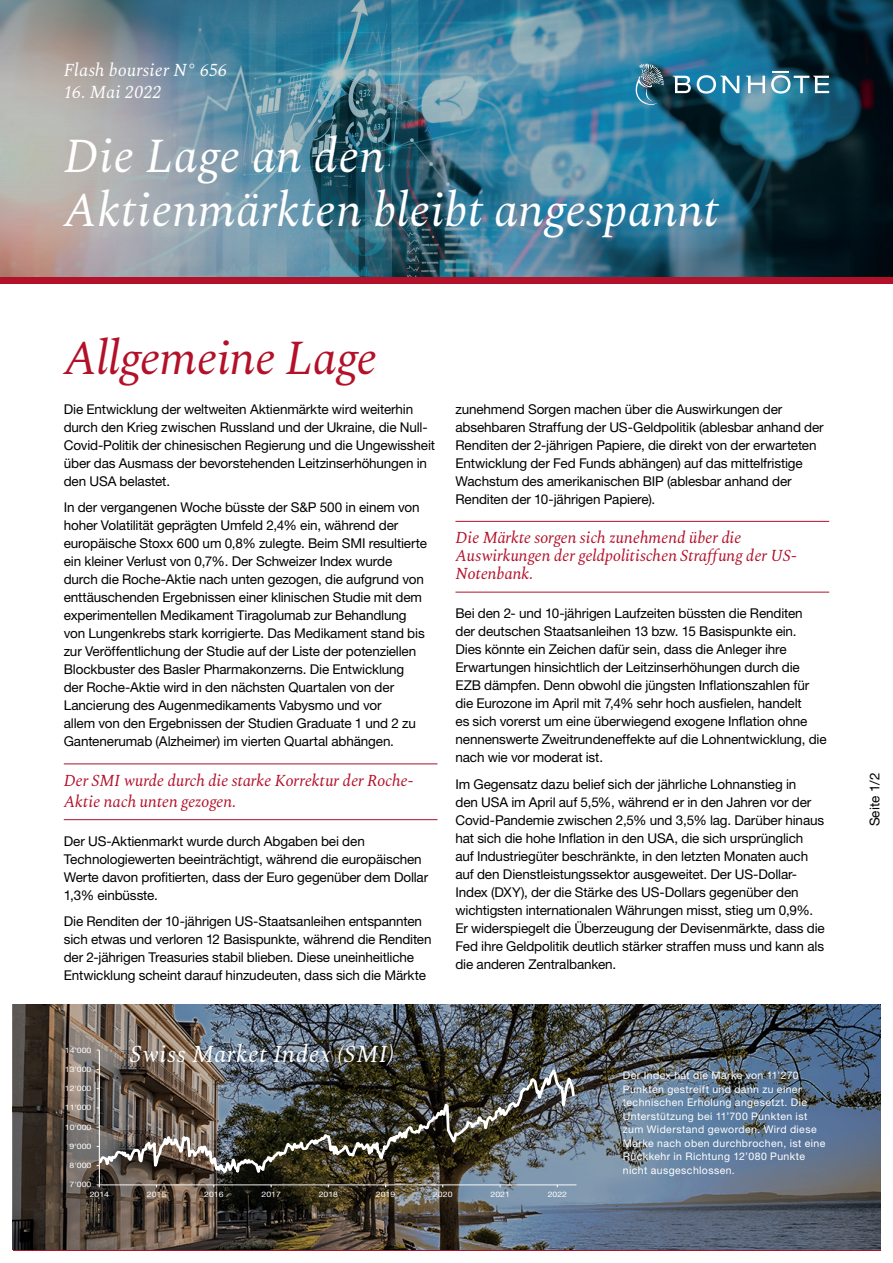
<style>
.page{position:relative;width:893px;height:1263px;background:#fff}
.page>*{position:absolute;margin:0;border:0;box-sizing:border-box;transform-origin:0 0}
.t1{font:italic 48px/54px "Spectral";letter-spacing:.005em;color:#fff}
.t2{font:italic 48px "Spectral";letter-spacing:-.015em;color:#b31029}
.t3{font:italic 24px "Spectral";letter-spacing:.03em;color:#fff}
.t4{font:italic 18px "Spectral";letter-spacing:.005em;color:#fff}
.t5{font:italic 16.5px/18px "Spectral";letter-spacing:-.005em;color:#b31029}
.t6{font:13.5px/18px "Helvetica Neue LT Std";letter-spacing:-.01em;color:#000}
.t7{font:10.5px/13.5px "Helvetica Neue LT Std";letter-spacing:.04em;color:#fff}
.t8{font:7.5px "Helvetica Neue LT Std";color:#fff;scale:1.16 1}
</style>
<div class="page">
<img style="left:13px;top:1005px;width:867px;height:245px">
<svg style="left:0;top:0;width:893px;height:38px;background:#3c7087"></svg>
<img style="left:0;top:38px;width:893px;height:240px">
<div style="left:0;top:278px;width:893px;height:6px;background:#b31029"></div>
<hr style="left:99px;top:1050px;width:1px;height:135px;background:#fff">
<hr style="left:99px;top:1184px;width:477px;height:1px;background:#fff">
<img style="left:99px;top:1064px;width:477px;height:119px">
<hr style="left:64px;top:763px;width:373px;height:1px;background:#b31029">
<hr style="left:64px;top:819px;width:373px;height:1px;background:#b31029">
<hr style="left:455px;top:521px;width:374px;height:1px;background:#b31029">
<hr style="left:455px;top:592px;width:374px;height:1px;background:#b31029">
<h3 class="t4" style="left:64px;top:57px;width:165px">Flash boursier N° 656</h3>
<h3 class="t4" style="left:64px;top:79px;width:99px">16. Mai 2022</h3>
<h1 class="t1" style="left:64px;top:126px;width:656px">Die Lage an den<br>Aktienmärkten bleibt angespannt</h1>
<h1 class="t2" style="left:64px;top:324px;width:315px">Allgemeine Lage</h1>
<p class="t6" style="left:64px;top:400px;width:373px">Die Entwicklung der weltweiten Aktienmärkte wird weiterhin durch den Krieg zwischen Russland und der Ukraine, die Null-Covid-Politik der chinesischen Regierung und die Ungewissheit über das Ausmass der bevorstehenden Leitzinserhöhungen in den USA belastet.</p>
<p class="t6" style="left:64px;top:498px;width:365px">In der vergangenen Woche büsste der S&amp;P 500 in einem von hoher Volatilität geprägten Umfeld 2,4% ein, während der europäische Stoxx 600 um 0,8% zulegte. Beim SMI resultierte ein kleiner Verlust von 0,7%. Der Schweizer Index wurde durch die Roche-Aktie nach unten gezogen, die aufgrund von enttäuschenden Ergebnissen einer klinischen Studie mit dem experimentellen Medikament Tiragolumab zur Behandlung von Lungenkrebs stark korrigierte. Das Medikament stand bis zur Veröffentlichung der Studie auf der Liste der potenziellen Blockbuster des Basler Pharmakonzerns. Die Entwicklung der Roche-Aktie wird in den nächsten Quartalen von der Lancierung des Augenmedikaments Vabysmo und vor<br>allem von den Ergebnissen der Studien Graduate 1 und 2 zu Gantenerumab (Alzheimer) im vierten Quartal abhängen.</p>
<p class="t5" style="left:64px;top:768px;width:351px;line-height:21px">Der SMI wurde durch die starke Korrektur der Roche-<br>Aktie nach unten gezogen.</p>
<p class="t6" style="left:64px;top:832px;width:366px">Der US-Aktienmarkt wurde durch Abgaben bei den Technologiewerten beeinträchtigt, während die europäischen Werte davon profitierten, dass der Euro gegenüber dem Dollar 1,3% einbüsste.</p>
<p class="t6" style="left:64px;top:912px;width:369px">Die Renditen der 10-jährigen US-Staatsanleihen entspannten sich etwas und verloren 12 Basispunkte, während die Renditen der 2-jährigen Treasuries stabil blieben. Diese uneinheitliche Entwicklung scheint darauf hinzudeuten, dass sich die Märkte</p>
<p class="t6" style="left:455px;top:400px;width:370px">zunehmend Sorgen machen über die Auswirkungen der absehbaren Straffung der US-Geldpolitik (ablesbar anhand der Renditen der 2-jährigen Papiere, die direkt von der erwarteten Entwicklung der Fed Funds abhängen) auf das mittelfristige Wachstum des amerikanischen BIP (ablesbar anhand der Renditen der 10-jährigen Papiere).</p>
<p class="t5" style="left:455px;top:527px;width:343px">Die Märkte sorgen sich zunehmend über die<br>Auswirkungen der geldpolitischen Straffung der US-<br>Notenbank.</p>
<p class="t6" style="left:455px;top:604px;width:373px">Bei den 2- und 10-jährigen Laufzeiten büssten die Renditen<br>der deutschen Staatsanleihen 13 bzw. 15 Basispunkte ein.<br>Dies könnte ein Zeichen dafür sein, dass die Anleger ihre Erwartungen hinsichtlich der Leitzinserhöhungen durch die EZB dämpfen. Denn obwohl die jüngsten Inflationszahlen für die Eurozone im April mit 7,4% sehr hoch ausfielen, handelt<br>es sich vorerst um eine überwiegend exogene Inflation ohne nennenswerte Zweitrundeneffekte auf die Lohnentwicklung, die nach wie vor moderat ist.</p>
<p class="t6" style="left:455px;top:775px;width:371px">Im Gegensatz dazu belief sich der jährliche Lohnanstieg in<br>den USA im April auf 5,5%, während er in den Jahren vor der Covid-Pandemie zwischen 2,5% und 3,5% lag. Darüber hinaus hat sich die hohe Inflation in den USA, die sich ursprünglich auf Industriegüter beschränkte, in den letzten Monaten auch auf den Dienstleistungssektor ausgeweitet. Der US-Dollar-Index (DXY), der die Stärke des US-Dollars gegenüber den wichtigsten internationalen Währungen misst, stieg um 0,9%.<br>Er widerspiegelt die Überzeugung der Devisenmärkte, dass die Fed ihre Geldpolitik deutlich stärker straffen muss und kann als die anderen Zentralbanken.</p>
<p class="t8" style="left:65px;top:1045px;width:25px">14'000</p>
<p class="t8" style="left:65px;top:1065px;width:25px">13'000</p>
<p class="t8" style="left:65px;top:1084px;width:25px">12'000</p>
<p class="t8" style="left:65px;top:1103px;width:25px">11'000</p>
<p class="t8" style="left:65px;top:1122px;width:25px">10'000</p>
<p class="t8" style="left:70px;top:1142px;width:20px">9'000</p>
<p class="t8" style="left:70px;top:1161px;width:20px">8'000</p>
<p class="t8" style="left:70px;top:1180px;width:20px">7'000</p>
<h2 class="t3" style="left:130px;top:1036px;width:266px">Swiss Market Index (SMI)</h2>
<p class="t7" style="left:623px;top:1068px;width:204px">Der Index hat die Marke von 11’270<br>Punkten gestreift und dann zu einer technischen Erholung angesetzt. Die Unterstützung bei 11’700 Punkten ist zum Widerstand geworden. Wird diese Marke nach oben durchbrochen, ist eine Rückkehr in Richtung 12’080 Punkte nicht ausgeschlossen.</p>
<p class="t8" style="left:90px;top:1190px;width:18px">2014</p>
<p class="t8" style="left:147px;top:1190px;width:18px">2015</p>
<p class="t8" style="left:204px;top:1190px;width:18px">2016</p>
<p class="t8" style="left:261px;top:1190px;width:18px">2017</p>
<p class="t8" style="left:319px;top:1190px;width:18px">2018</p>
<p class="t8" style="left:376px;top:1190px;width:18px">2019</p>
<p class="t8" style="left:433px;top:1190px;width:18px">2020</p>
<p class="t8" style="left:490px;top:1190px;width:18px">2021</p>
<p class="t8" style="left:548px;top:1190px;width:18px">2022</p>
<p class="t6" style="left:866px;top:826px;width:55px;rotate:-90deg">Seite 1/2</p>
</div>
